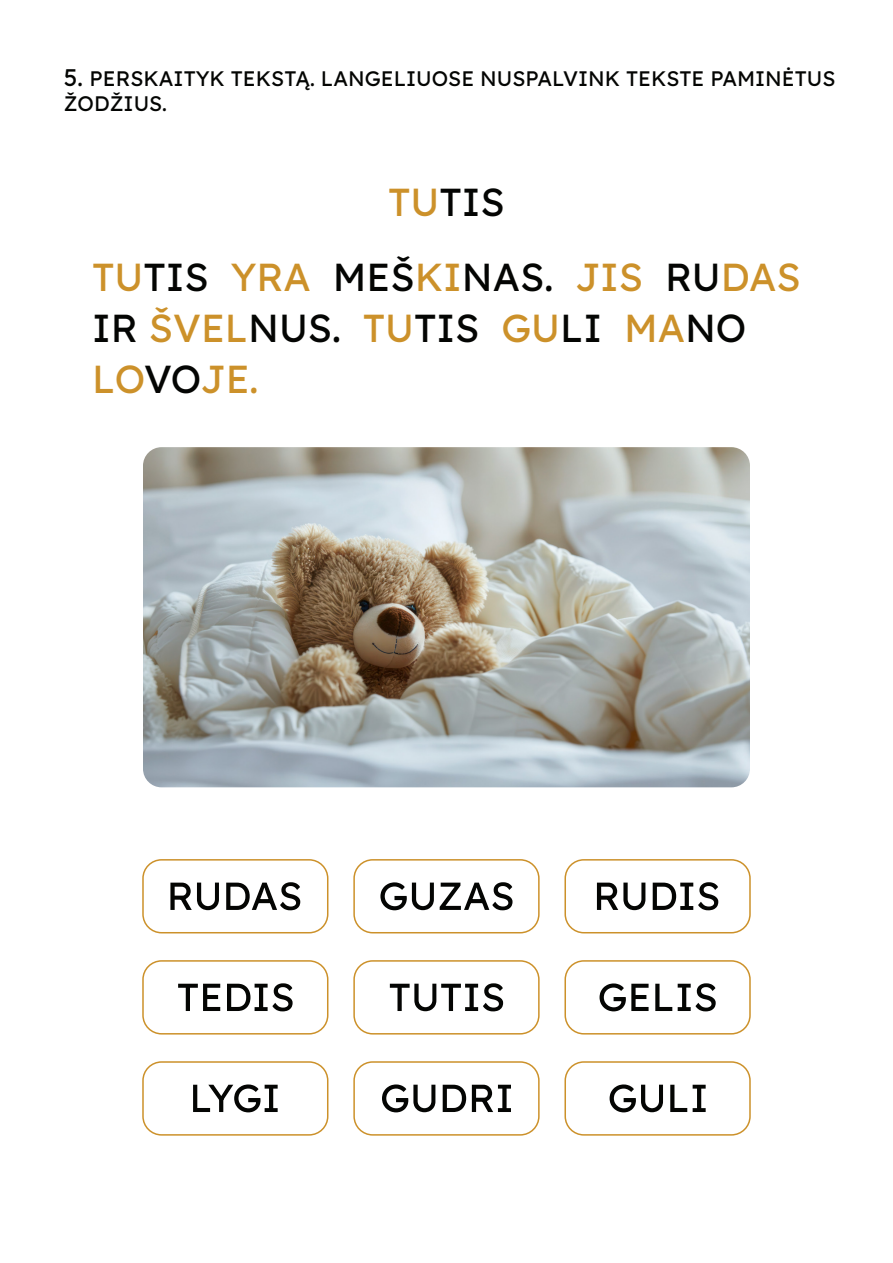
<style>
.page{position:relative;width:893px;height:1263px;background:#fff}
.page>*{position:absolute;margin:0;border:0;box-sizing:border-box;transform-origin:0 0}
.t1{font:39px/51px "Lexend";color:#cc912a}
.t2{font:39px "Lexend";color:#040503}
.t3{font:21px/24.9px "Lexend";color:#040503}
.s1{font-size:24px}
.s2{color:#cc912a}
.s3{color:#040503}
</style>
<div class="page">
<img style="left:143px;top:447px;width:607px;height:340px">
<div style="left:142px;top:859px;width:186px;height:74px;border:2px solid #cc912a;border-radius:19px"></div>
<div style="left:353px;top:859px;width:187px;height:74px;border:2px solid #cc912a;border-radius:19px"></div>
<div style="left:564px;top:859px;width:187px;height:74px;border:2px solid #cc912a;border-radius:19px"></div>
<div style="left:142px;top:960px;width:186px;height:74px;border:2px solid #cc912a;border-radius:19px"></div>
<div style="left:353px;top:960px;width:187px;height:74px;border:2px solid #cc912a;border-radius:19px"></div>
<div style="left:564px;top:960px;width:187px;height:74px;border:2px solid #cc912a;border-radius:19px"></div>
<div style="left:142px;top:1061px;width:186px;height:75px;border:2px solid #cc912a;border-radius:19px"></div>
<div style="left:353px;top:1061px;width:187px;height:75px;border:2px solid #cc912a;border-radius:19px"></div>
<div style="left:564px;top:1061px;width:187px;height:75px;border:2px solid #cc912a;border-radius:19px"></div>
<svg style="left:170px;top:882px;width:49px;height:28px"></svg>
<svg style="left:226px;top:882px;width:74px;height:28px"></svg>
<svg style="left:380px;top:882px;width:54px;height:28px"></svg>
<svg style="left:440px;top:882px;width:72px;height:28px"></svg>
<svg style="left:597px;top:882px;width:48px;height:28px"></svg>
<svg style="left:653px;top:882px;width:65px;height:28px"></svg>
<svg style="left:178px;top:984px;width:42px;height:27px"></svg>
<svg style="left:227px;top:983px;width:66px;height:28px"></svg>
<svg style="left:390px;top:983px;width:113px;height:28px"></svg>
<svg style="left:599px;top:983px;width:50px;height:28px"></svg>
<svg style="left:655px;top:984px;width:17px;height:27px"></svg>
<svg style="left:678px;top:983px;width:38px;height:28px"></svg>
<svg style="left:193px;top:1084px;width:85px;height:28px"></svg>
<svg style="left:382px;top:1084px;width:53px;height:28px"></svg>
<svg style="left:443px;top:1085px;width:23px;height:27px"></svg>
<svg style="left:472px;top:1085px;width:39px;height:27px"></svg>
<svg style="left:610px;top:1084px;width:53px;height:28px"></svg>
<svg style="left:670px;top:1085px;width:17px;height:27px"></svg>
<svg style="left:693px;top:1085px;width:13px;height:27px"></svg>
<p class="t3" style="left:64px;top:65px;width:773px"><span class="s1">5.</span> PERSKAITYK TEKSTĄ. LANGELIUOSE NUSPALVINK TEKSTE PAMINĖTUS<br>ŽODŽIUS.</p>
<h1 class="t2" style="left:388px;top:174px;width:118px"><span class="s2">TU</span>TIS</h1>
<h1 class="t1" style="left:92px;top:249px;width:710px">TU<span class="s3">TIS</span> YRA <span class="s3">MEŠ</span>KI<span class="s3">NAS.</span> JIS <span class="s3">RU</span>DAS<br><span class="s3">IR</span> ŠVEL<span class="s3">NUS.</span> TU<span class="s3">TIS</span> GU<span class="s3">LI</span> MA<span class="s3">NO<br></span>LO<span class="s3">VO</span>JE.</h1>
</div>
